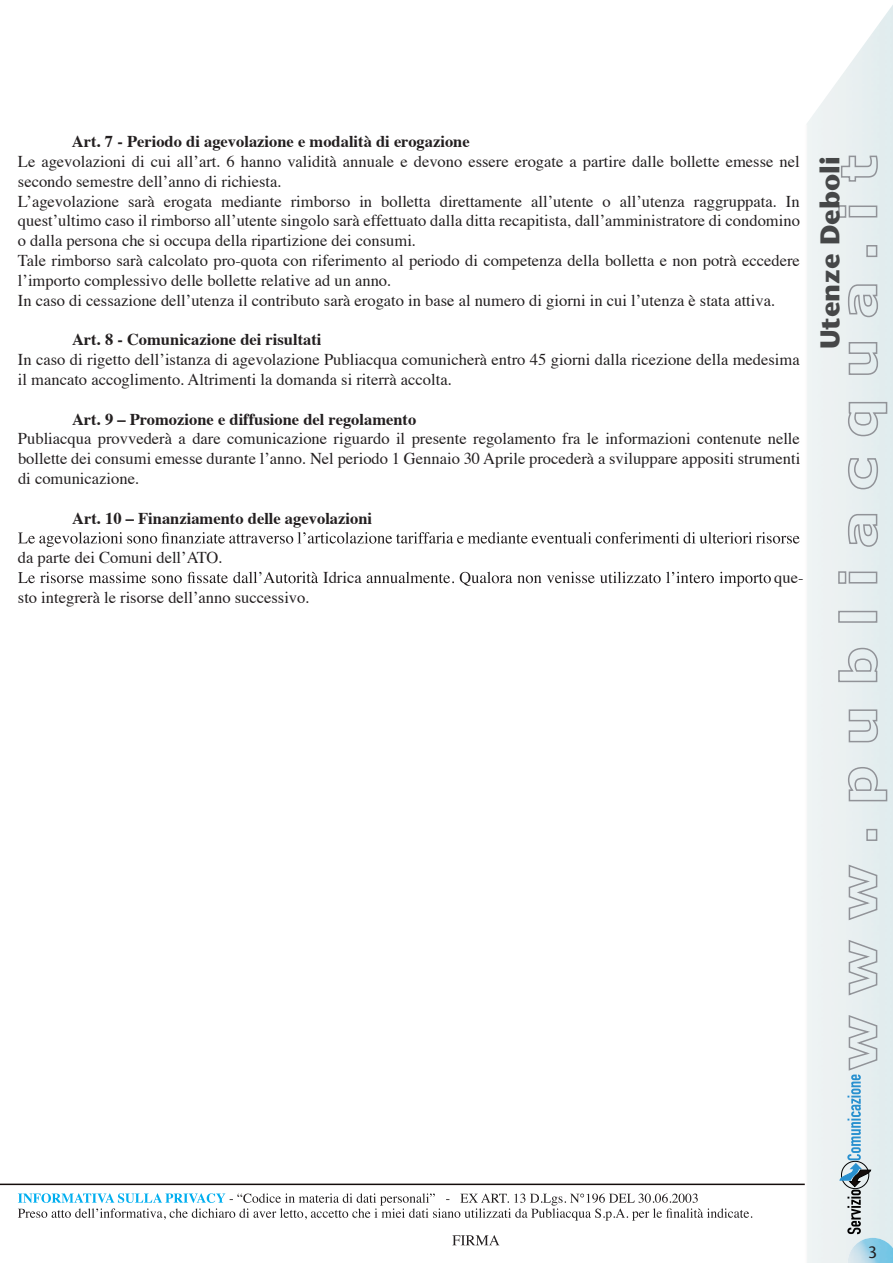
<style>
.page{position:relative;width:893px;height:1263px;background:#fff}
.page>*{position:absolute;margin:0;border:0;box-sizing:border-box;transform-origin:0 0}
.t1{font:700 27px "Stone Sans";color:#464748}
.t2{font:16.5px/19.8px "Times";color:#231f20}
.t3{font:700 16.5px "Times";color:#231f20}
.t4{font:16.5px "Stone Sans";color:#231f20}
</style>
<div class="page">
<hr style="left:0;top:1183px;width:817px;height:1px;background:#140c0a">
<svg style="left:18px;top:1193px;width:734px;height:27px"></svg>
<svg style="left:452px;top:1235px;width:47px;height:9px"></svg>
<img style="left:804px;top:6px;width:88px;height:1256px">
<svg style="left:839px;top:1074px;width:31px;height:159px;background:#bacdd5"></svg>
<svg style="left:837px;top:155px;width:50px;height:916px;background:#dfe6e8"></svg>
<img style="left:847px;top:1237px;width:45px;height:25px">
<svg style="left:18px;top:532px;width:781px;height:15px"></svg>
<svg style="left:18px;top:571px;width:752px;height:15px"></svg>
<p class="t3" style="left:72px;top:126px;width:399px">Art. 7 - Periodo di agevolazione e modalità di erogazione</p>
<p class="t2" style="left:18px;top:150px;width:783px">Le agevolazioni di cui all’art. 6 hanno validità annuale e devono essere erogate a partire dalle bollette emesse nel secondo semestre dell’anno di richiesta.<br>L’agevolazione sarà erogata mediante rimborso in bolletta direttamente all’utente o all’utenza raggruppata. In quest’ultimo caso il rimborso all’utente singolo sarà effettuato dalla ditta recapitista, dall’amministratore di condomino o dalla persona che si occupa della ripartizione dei consumi.<br>Tale rimborso sarà calcolato pro-quota con riferimento al periodo di competenza della bolletta e non potrà eccedere l’importo complessivo delle bollette relative ad un anno.<br>In caso di cessazione dell’utenza il contributo sarà erogato in base al numero di giorni in cui l’utenza è stata attiva.</p>
<p class="t3" style="left:72px;top:324px;width:251px">Art. 8 - Comunicazione dei risultati</p>
<p class="t2" style="left:18px;top:348px;width:783px">In caso di rigetto dell’istanza di agevolazione Publiacqua comunicherà entro 45 giorni dalla ricezione della medesima il mancato accoglimento. Altrimenti la domanda si riterrà accolta.</p>
<p class="t3" style="left:72px;top:403px;width:346px">Art. 9 – Promozione e diffusione del regolamento</p>
<p class="t2" style="left:18px;top:427px;width:783px;text-align:justify">Publiacqua provvederà a dare comunicazione riguardo il presente regolamento fra le informazioni contenute nelle bollette dei consumi emesse durante l’anno. Nel periodo 1 Gennaio 30 Aprile procederà a sviluppare appositi strumenti di comunicazione.</p>
<p class="t3" style="left:72px;top:502px;width:301px">Art. 10 – Finanziamento delle agevolazioni</p>
<p class="t2" style="left:18px;top:546px;width:206px">da parte dei Comuni dell’ATO.</p>
<p class="t2" style="left:18px;top:586px;width:293px">sto integrerà le risorse dell’anno successivo.</p>
<p class="t2" style="left:323px;top:566px;width:40px">Idrica</p>
<p class="t2" style="left:774px;top:565px;width:31px">que-</p>
<h1 class="t1" style="left:813px;top:473px;width:337px;rotate:-90deg">Mod. X - Xxxxx Xxxxxxx</h1>
<h1 class="t1" style="left:813px;top:349px;width:194px;rotate:-90deg">Utenze Deboli</h1>
<p class="t4" style="left:867px;top:1241px;width:11px">3</p>
</div>
